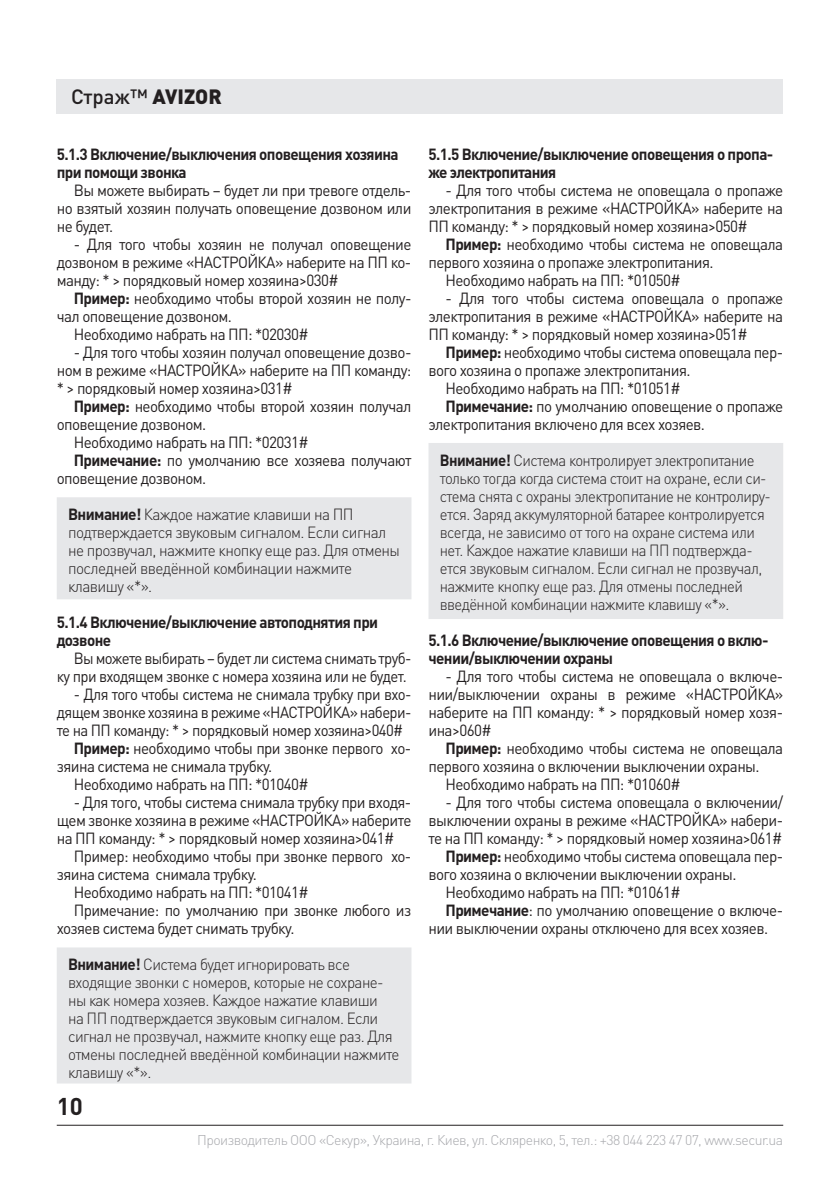
<style>
.page{position:relative;width:840px;height:1191px;background:#fff}
.page>*{position:absolute;margin:0;border:0;box-sizing:border-box;transform-origin:0 0}
.t1{font:700 24px "DIN Pro";color:#231f20}
.t2{font:500 20.4px "DIN Pro";color:#231f20}
.t3{font:16px/18px "DIN Pro";letter-spacing:-.04em;color:#231f20;text-align:justify;scale:.95 1}
.t4{font:300 16px/18px "DIN Pro";letter-spacing:-.04em;color:#231f20;scale:.93 1}
.t5{font:300 16px/18px "DIN Pro";letter-spacing:-.04em;color:#231f20;scale:.95 1}
.t6{font:700 16px/18px "DIN Pro";letter-spacing:-.04em;color:#231f20;scale:.95 1}
.t7{font:16px/18px "DIN Pro";letter-spacing:-.04em;color:#231f20;scale:.93 1}
.t8{font:300 16px/18px "DIN Pro";letter-spacing:-.04em;color:#231f20;scale:.96 1}
.t9{font:300 14px "DIN Pro";letter-spacing:-.04em;color:#a8a9ad}
.s1{font-weight:900}
.s2{font-weight:700}
</style>
<div class="page">
<hr style="left:57px;top:1124px;width:725px;height:1px;background:#231f20">
<div style="left:57px;top:79px;width:725px;height:34px;background:#e6e7e9"></div>
<div style="left:57px;top:497px;width:354px;height:102px;background:#e6e7e9"></div>
<div style="left:57px;top:947px;width:354px;height:136px;background:#e6e7e9"></div>
<div style="left:428px;top:443px;width:354px;height:176px;background:#e6e7e9"></div>
<p class="t2" style="left:71px;top:84px;width:152px">Страж™ <span class="s1">AVIZOR</span></p>
<p class="t6" style="left:57px;top:144px;width:361px">5.1.3 Включение/выключения оповещения хозяина при помощи звонка</p>
<p class="t3" style="left:57px;top:181px;width:374px;text-indent:17px">Вы можете выбирать – будет ли при тревоге отдель&shy;но взятый хозяин получать оповещение дозвоном или не будет.</p>
<p class="t3" style="left:57px;top:235px;width:375px;text-indent:17px">- Для того чтобы хозяин не получал оповещение дозвоном в режиме «НАСТРОЙКА» наберите на ПП ко&shy;манду: * &gt; порядковый номер хозяина&gt;030#</p>
<p class="t3" style="left:74px;top:289px;width:357px"><span class="s2">Пример:</span> необходимо чтобы второй хозяин не полу-</p>
<p class="t3" style="left:57px;top:307px;width:183px">чал оповещение дозвоном.</p>
<p class="t3" style="left:74px;top:325px;width:248px">Необходимо набрать на ПП: *02030#</p>
<p class="t3" style="left:57px;top:343px;width:374px;text-indent:17px">- Для того чтобы хозяин получал оповещение дозво&shy;ном в режиме «НАСТРОЙКА» наберите на ПП команду: * &gt; порядковый номер хозяина&gt;031#</p>
<p class="t3" style="left:74px;top:397px;width:357px"><span class="s2">Пример:</span> необходимо чтобы второй хозяин получал</p>
<p class="t3" style="left:57px;top:415px;width:156px">оповещение дозвоном.</p>
<p class="t3" style="left:74px;top:433px;width:248px">Необходимо набрать на ПП: *02031#</p>
<p class="t3" style="left:74px;top:451px;width:357px"><span class="s2">Примечание:</span> по умолчанию все хозяева получают</p>
<p class="t3" style="left:57px;top:469px;width:156px">оповещение дозвоном.</p>
<p class="t8" style="left:68px;top:505px;width:347px"><span class="s2">Внимание!</span> Каждое нажатие клавиши на ПП подтверждается звуковым сигналом. Если сигнал не прозвучал, нажмите кнопку еще раз. Для отмены последней введённой комбинации нажмите клавишу «*».</p>
<p class="t6" style="left:57px;top:612px;width:340px">5.1.4 Включение/выключение автоподнятия при дозвоне</p>
<p class="t7" style="left:57px;top:649px;width:383px;text-indent:17px">Вы можете выбирать – будет ли система снимать труб&shy;ку при входящем звонке с номера хозяина или не будет.</p>
<p class="t7" style="left:74px;top:685px;width:364px">- Для того чтобы система не снимала трубку при вхо-</p>
<p class="t7" style="left:57px;top:703px;width:383px">дящем звонке хозяина в режиме «НАСТРОЙКА» набери-</p>
<p class="t7" style="left:57px;top:721px;width:373px">те на ПП команду: * &gt; порядковый номер хозяина&gt;040#</p>
<p class="t3" style="left:74px;top:739px;width:357px"><span class="s2">Пример:</span> необходимо чтобы при звонке первого хо-</p>
<p class="t3" style="left:57px;top:757px;width:226px">зяина система не снимала трубку.</p>
<p class="t3" style="left:74px;top:775px;width:248px">Необходимо набрать на ПП: *01040#</p>
<p class="t3" style="left:57px;top:793px;width:374px;text-indent:17px">- Для того, чтобы система снимала трубку при входя&shy;щем звонке хозяина в режиме «НАСТРОЙКА» наберите на ПП команду: * &gt; порядковый номер хозяина&gt;041#</p>
<p class="t3" style="left:74px;top:847px;width:357px">Пример: необходимо чтобы при звонке первого хо-</p>
<p class="t3" style="left:57px;top:865px;width:209px">зяина система снимала трубку.</p>
<p class="t3" style="left:74px;top:883px;width:248px">Необходимо набрать на ПП: *01041#</p>
<p class="t3" style="left:74px;top:901px;width:357px">Примечание: по умолчанию при звонке любого из</p>
<p class="t3" style="left:57px;top:919px;width:249px">хозяев система будет снимать трубку.</p>
<p class="t5" style="left:68px;top:955px;width:350px"><span class="s2">Внимание!</span> Система будет игнорировать все входящие звонки с номеров, которые не сохране&shy;ны как номера хозяев. Каждое нажатие клавиши<br>на ПП подтверждается звуковым сигналом. Если сигнал не прозвучал, нажмите кнопку еще раз. Для отмены последней введённой комбинации нажмите клавишу «*».</p>
<h1 class="t1" style="left:57px;top:1090px;width:28px">10</h1>
<p class="t6" style="left:428px;top:144px;width:364px">5.1.5 Включение/выключение оповещения о пропа&shy;же электропитания</p>
<p class="t3" style="left:428px;top:181px;width:375px;text-indent:17px">- Для того чтобы система не оповещала о пропаже электропитания в режиме «НАСТРОЙКА» наберите на ПП команду: * &gt; порядковый номер хозяина&gt;050#</p>
<p class="t3" style="left:445px;top:235px;width:357px"><span class="s2">Пример:</span> необходимо чтобы система не оповещала</p>
<p class="t3" style="left:428px;top:253px;width:298px">первого хозяина о пропаже электропитания.</p>
<p class="t3" style="left:445px;top:271px;width:248px">Необходимо набрать на ПП: *01050#</p>
<p class="t3" style="left:428px;top:289px;width:374px;text-indent:17px">- Для того чтобы система оповещала о пропаже электропитания в режиме «НАСТРОЙКА» наберите на ПП команду: * &gt; порядковый номер хозяина&gt;051#</p>
<p class="t3" style="left:445px;top:343px;width:357px"><span class="s2">Пример:</span> необходимо чтобы система оповещала пер-</p>
<p class="t3" style="left:428px;top:361px;width:274px">вого хозяина о пропаже электропитания.</p>
<p class="t3" style="left:445px;top:379px;width:248px">Необходимо набрать на ПП: *01051#</p>
<p class="t3" style="left:445px;top:397px;width:357px"><span class="s2">Примечание:</span> по умолчанию оповещение о пропаже</p>
<p class="t3" style="left:428px;top:415px;width:289px">электропитания включено для всех хозяев.</p>
<p class="t4" style="left:439px;top:451px;width:357px"><span class="s2">Внимание!</span> Система контролирует электропитание только тогда когда система стоит на охране, если си&shy;стема снята с охраны электропитание не контролиру&shy;ется. Заряд аккумуляторной батарее контролируется всегда, не зависимо от того на охране система или нет. Каждое нажатие клавиши на ПП подтвержда&shy;ется звуковым сигналом. Если сигнал не прозвучал, нажмите кнопку еще раз. Для отмены последней введённой комбинации нажмите клавишу «*».</p>
<p class="t6" style="left:428px;top:630px;width:359px">5.1.6 Включение/выключение оповещения о вклю&shy;чении/выключении охраны</p>
<p class="t3" style="left:428px;top:667px;width:375px;text-indent:17px">- Для того чтобы система не оповещала о включе&shy;нии/выключении охраны в режиме «НАСТРОЙКА» наберите на ПП команду: * &gt; порядковый номер хозя&shy;ина&gt;060#</p>
<p class="t3" style="left:445px;top:739px;width:357px"><span class="s2">Пример:</span> необходимо чтобы система не оповещала</p>
<p class="t3" style="left:428px;top:757px;width:347px">первого хозяина о включении выключении охраны.</p>
<p class="t3" style="left:445px;top:775px;width:248px">Необходимо набрать на ПП: *01060#</p>
<p class="t3" style="left:445px;top:793px;width:357px">- Для того чтобы система оповещала о включении/</p>
<p class="t3" style="left:428px;top:811px;width:374px">выключении охраны в режиме «НАСТРОЙКА» набери-</p>
<p class="t3" style="left:428px;top:829px;width:373px">те на ПП команду: * &gt; порядковый номер хозяина&gt;061#</p>
<p class="t3" style="left:445px;top:847px;width:357px"><span class="s2">Пример:</span> необходимо чтобы система оповещала пер-</p>
<p class="t3" style="left:428px;top:865px;width:323px">вого хозяина о включении выключении охраны.</p>
<p class="t3" style="left:445px;top:883px;width:248px">Необходимо набрать на ПП: *01061#</p>
<p class="t3" style="left:445px;top:901px;width:357px"><span class="s2">Примечание</span>: по умолчанию оповещение о включе-</p>
<p class="t3" style="left:428px;top:919px;width:356px">нии выключении охраны отключено для всех хозяев.</p>
<p class="t9" style="left:197px;top:1130px;width:587px">Производитель ООО «Секур», Украина, г. Киев, ул. Скляренко, 5, тел.: +38 044 223 47 07, www.secur.ua</p>
</div>
